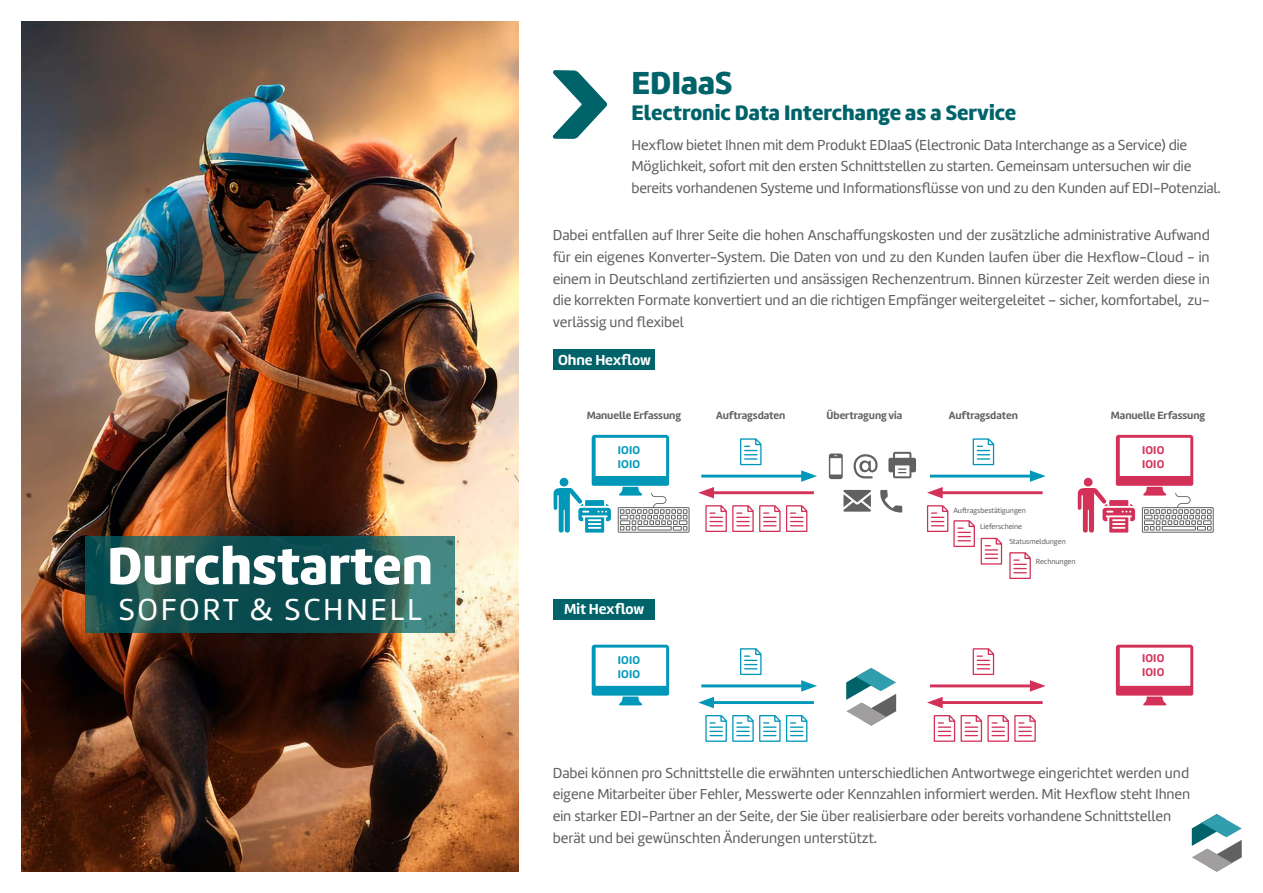
<style>
.page{position:relative;width:1263px;height:893px;background:#fff}
.page>*{position:absolute;margin:0;border:0;box-sizing:border-box;transform-origin:0 0}
.t1{font:900 54.75px "Marine";color:#fff}
.t2{font:900 33px "Marine";color:#00636a}
.t3{font:31.35px "Marine";letter-spacing:.08em;color:#fff}
.t4{font:900 21.75px "Marine";color:#00636a}
.t5{font:15px/21.8px "Marine";letter-spacing:-.01em;color:#626161;text-align:justify}
.t6{font:700 15px "Marine";letter-spacing:-.01em;color:#fff}
.t7{font:700 11.7px "Marine";letter-spacing:.015em;color:#0197b8}
.t8{font:700 11.7px "Marine";letter-spacing:.015em;color:#d43159}
.t9{font:700 10.95px "Marine";letter-spacing:-.005em;color:#626161}
.t10{font:7.65px "Marine";letter-spacing:-.005em;color:#626161}
</style>
<div class="page">
<div style="left:554px;top:350px;width:101px;height:20px;background:#00636a"></div>
<svg style="left:1191px;top:814px;width:51px;height:58px"></svg>
<img style="left:21px;top:21px;width:498px;height:851px">
<svg style="left:85px;top:536px;width:370px;height:96px;background:#1c5958"></svg>
<svg style="left:552px;top:70px;width:55px;height:69px"></svg>
<svg style="left:846px;top:668px;width:50px;height:58px"></svg>
<svg style="left:740px;top:438px;width:21px;height:27px"></svg>
<svg style="left:705px;top:505px;width:102px;height:27px"></svg>
<svg style="left:973px;top:438px;width:21px;height:27px"></svg>
<svg style="left:927px;top:505px;width:48px;height:42px"></svg>
<svg style="left:981px;top:538px;width:21px;height:27px"></svg>
<svg style="left:1009px;top:552px;width:22px;height:27px"></svg>
<svg style="left:880px;top:490px;width:22px;height:23px"></svg>
<svg style="left:843px;top:490px;width:28px;height:22px"></svg>
<svg style="left:888px;top:452px;width:28px;height:26px"></svg>
<svg style="left:853px;top:454px;width:25px;height:24px"></svg>
<svg style="left:829px;top:454px;width:14px;height:25px"></svg>
<svg style="left:553px;top:435px;width:137px;height:98px"></svg>
<svg style="left:1078px;top:435px;width:136px;height:98px"></svg>
<hr style="left:708px;top:491px;width:106px;height:3px;background:#d43159">
<svg style="left:698px;top:487px;width:16px;height:11px"></svg>
<hr style="left:937px;top:491px;width:105px;height:3px;background:#d43159">
<svg style="left:927px;top:487px;width:16px;height:11px"></svg>
<hr style="left:930px;top:475px;width:105px;height:3px;background:#0197b8">
<svg style="left:1030px;top:470px;width:16px;height:12px"></svg>
<hr style="left:701px;top:475px;width:106px;height:3px;background:#0197b8">
<svg style="left:801px;top:470px;width:16px;height:12px"></svg>
<div style="left:554px;top:599px;width:101px;height:21px;background:#00636a"></div>
<svg style="left:740px;top:648px;width:21px;height:27px"></svg>
<svg style="left:705px;top:715px;width:102px;height:27px"></svg>
<svg style="left:973px;top:648px;width:21px;height:27px"></svg>
<svg style="left:592px;top:645px;width:77px;height:61px"></svg>
<svg style="left:1116px;top:645px;width:77px;height:61px"></svg>
<hr style="left:708px;top:701px;width:106px;height:3px;background:#0197b8">
<svg style="left:698px;top:697px;width:16px;height:11px"></svg>
<hr style="left:937px;top:701px;width:105px;height:3px;background:#d43159">
<svg style="left:927px;top:697px;width:16px;height:11px"></svg>
<hr style="left:930px;top:684px;width:105px;height:3px;background:#d43159">
<svg style="left:1030px;top:680px;width:16px;height:12px"></svg>
<hr style="left:701px;top:684px;width:106px;height:3px;background:#0197b8">
<svg style="left:801px;top:680px;width:16px;height:12px"></svg>
<svg style="left:934px;top:715px;width:102px;height:27px"></svg>
<p class="t1" style="left:107px;top:530px;width:327px">Durchstarten</p>
<p class="t3" style="left:119px;top:589px;width:305px">SOFORT &amp; SCHNELL</p>
<p class="t2" style="left:631px;top:61px;width:103px">EDIaaS</p>
<p class="t4" style="left:631px;top:98px;width:386px">Electronic Data Interchange as a Service</p>
<p class="t5" style="left:631px;top:134px;width:557px">Hexflow bietet Ihnen mit dem Produkt EDIaaS (Electronic Data Interchange as a Service) die</p>
<p class="t5" style="left:631px;top:155px;width:561px">Möglichkeit, sofort mit den ersten Schnittstellen zu starten. Gemeinsam untersuchen wir die</p>
<p class="t5" style="left:631px;top:177px;width:591px">bereits vorhandenen Systeme und Informationsflüsse von und zu den Kunden auf EDI-Potenzial.</p>
<p class="t5" style="left:553px;top:224px;width:658px">Dabei entfallen auf Ihrer Seite die hohen Anschaffungskosten und der zusätzliche administrative Aufwand für ein eigenes Konverter-System. Die Daten von und zu den Kunden laufen über die Hexflow-Cloud - in einem in Deutschland zertifizierten und ansässigen Rechenzentrum. Binnen kürzester Zeit werden diese in die korrekten Formate konvertiert und an die richtigen Empfänger weitergeleitet – sicher, komfortabel, zu&shy;verlässig und flexibel</p>
<p class="t6" style="left:558px;top:350px;width:94px">Ohne Hexflow</p>
<p class="t9" style="left:587px;top:408px;width:96px">Manuelle Erfassung</p>
<p class="t7" style="left:618px;top:442px;width:24px">IOIO</p>
<p class="t7" style="left:618px;top:456px;width:24px">IOIO</p>
<p class="t9" style="left:716px;top:408px;width:71px">Auftragsdaten</p>
<p class="t9" style="left:827px;top:408px;width:77px">Übertragung via</p>
<p class="t6" style="left:564px;top:599px;width:81px">Mit Hexflow</p>
<p class="t7" style="left:618px;top:652px;width:24px">IOIO</p>
<p class="t7" style="left:618px;top:666px;width:24px">IOIO</p>
<p class="t9" style="left:949px;top:408px;width:71px">Auftragsdaten</p>
<p class="t10" style="left:953px;top:505px;width:74px">Auftragsbestätigungen</p>
<p class="t10" style="left:980px;top:521px;width:43px">Lieferscheine</p>
<p class="t10" style="left:1009px;top:537px;width:58px">Statusmeldungen</p>
<p class="t10" style="left:1036px;top:557px;width:41px">Rechnungen</p>
<p class="t9" style="left:1111px;top:408px;width:96px">Manuelle Erfassung</p>
<p class="t8" style="left:1142px;top:442px;width:24px">IOIO</p>
<p class="t8" style="left:1142px;top:456px;width:24px">IOIO</p>
<p class="t8" style="left:1142px;top:650px;width:24px">IOIO</p>
<p class="t8" style="left:1142px;top:664px;width:24px">IOIO</p>
<p class="t5" style="left:553px;top:762px;width:639px">Dabei können pro Schnittstelle die erwähnten unterschiedlichen Antwortwege eingerichtet werden und eigene Mitarbeiter über Fehler, Messwerte oder Kennzahlen informiert werden. Mit Hexflow steht Ihnen ein starker EDI-Partner an der Seite, der Sie über realisierbare oder bereits vorhandene Schnittstellen</p>
<p class="t5" style="left:553px;top:827px;width:326px">berät und bei gewünschten Änderungen unterstützt.</p>
</div>
